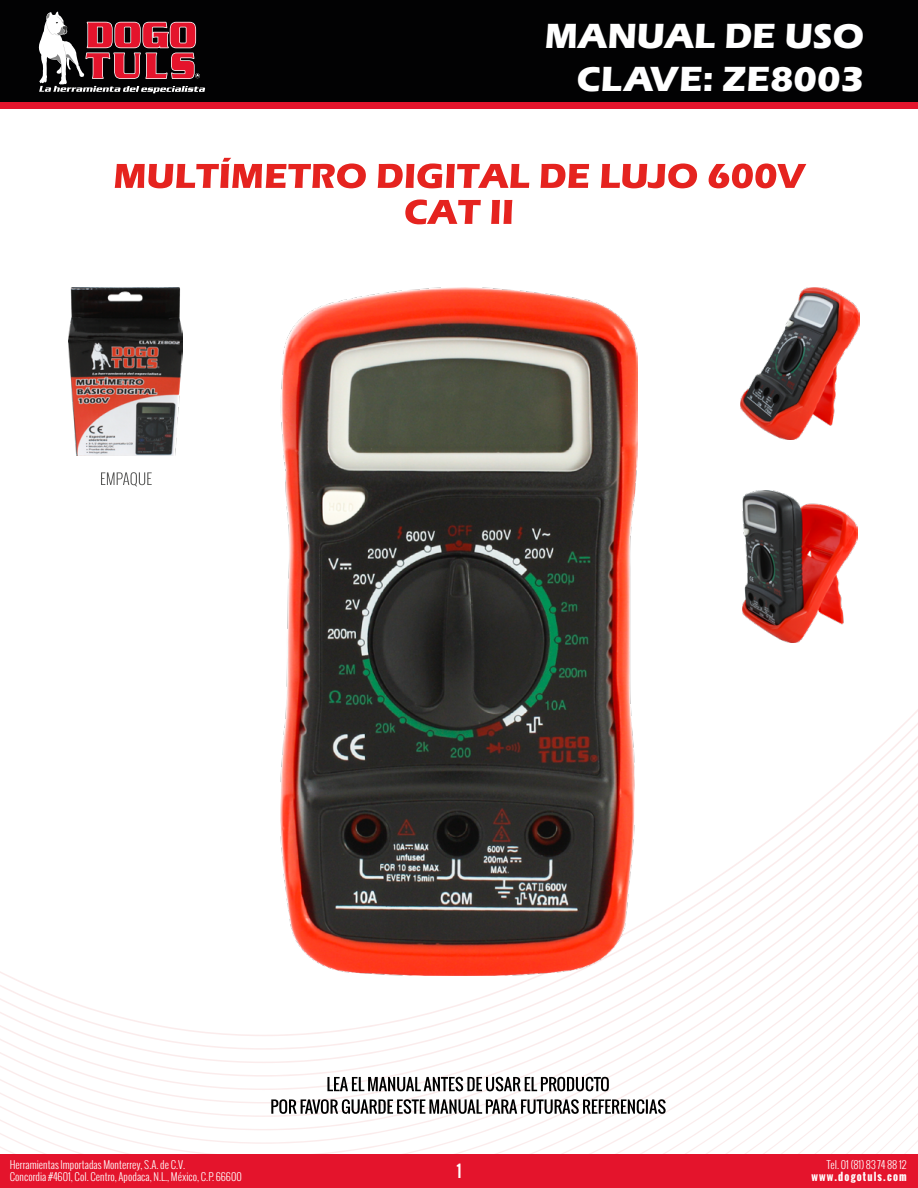
<style>
.page{position:relative;width:918px;height:1188px;background:#fff}
.page>*{position:absolute;margin:0;border:0;box-sizing:border-box;transform-origin:0 0}
.t1{font:700 36px/43.2px "Eras ITC";color:#fff;text-align:right}
.t2{font:16.5px "Oswald";color:#fff}
.t3{font:300 10.5px/12.6px "Oswald";color:#fff}
.t4{font:700 10.5px "Oswald";letter-spacing:.11em;color:#fff}
</style>
<div class="page">
<div style="left:0;top:0;width:918px;height:103px;background:#020203"></div>
<div style="left:0;top:102px;width:918px;height:6px;background:#e4142c"></div>
<svg style="left:38px;top:11px;width:167px;height:82px"></svg>
<svg style="left:0;top:849px;width:918px;height:305px"></svg>
<svg style="left:383px;top:862px;width:535px;height:292px"></svg>
<svg style="left:440px;top:876px;width:478px;height:278px"></svg>
<svg style="left:0;top:1143px;width:149px;height:11px"></svg>
<svg style="left:483px;top:889px;width:435px;height:265px"></svg>
<svg style="left:520px;top:902px;width:398px;height:252px"></svg>
<svg style="left:552px;top:916px;width:366px;height:238px"></svg>
<svg style="left:581px;top:929px;width:337px;height:225px"></svg>
<svg style="left:608px;top:943px;width:310px;height:211px"></svg>
<svg style="left:633px;top:956px;width:285px;height:198px"></svg>
<svg style="left:656px;top:970px;width:262px;height:184px"></svg>
<svg style="left:678px;top:983px;width:240px;height:171px"></svg>
<svg style="left:699px;top:997px;width:219px;height:157px"></svg>
<div style="left:0;top:1154px;width:918px;height:34px;background:#e4142c"></div>
<svg style="left:405px;top:199px;width:107px;height:25px"></svg>
<svg style="left:115px;top:158px;width:691px;height:30px"></svg>
<img style="left:281px;top:288px;width:356px;height:687px">
<svg style="left:271px;top:1099px;width:395px;height:15px"></svg>
<svg style="left:327px;top:1077px;width:282px;height:14px"></svg>
<img style="left:68px;top:288px;width:114px;height:167px">
<svg style="left:101px;top:472px;width:51px;height:15px"></svg>
<img style="left:740px;top:288px;width:120px;height:152px">
<img style="left:743px;top:490px;width:115px;height:152px">
<h1 class="t1" style="left:545px;top:14px;width:320px">MANUAL DE USO<br>CLAVE: ZE8003</h1>
<p class="t3" style="left:10px;top:1158px;width:234px">Herramientas Importadas Monterrey, S.A. de C.V.<br>Concordia #4601, Col. Centro, Apodaca, N.L., México, C.P. 66600</p>
<p class="t3" style="left:827px;top:1158px;width:81px">Tel. 01 (81) 83 74 88 12</p>
<h2 class="t2" style="left:456px;top:1159px;width:7px">1</h2>
<p class="t4" style="left:811px;top:1169px;width:97px">www.dogotuls.com</p>
</div>
